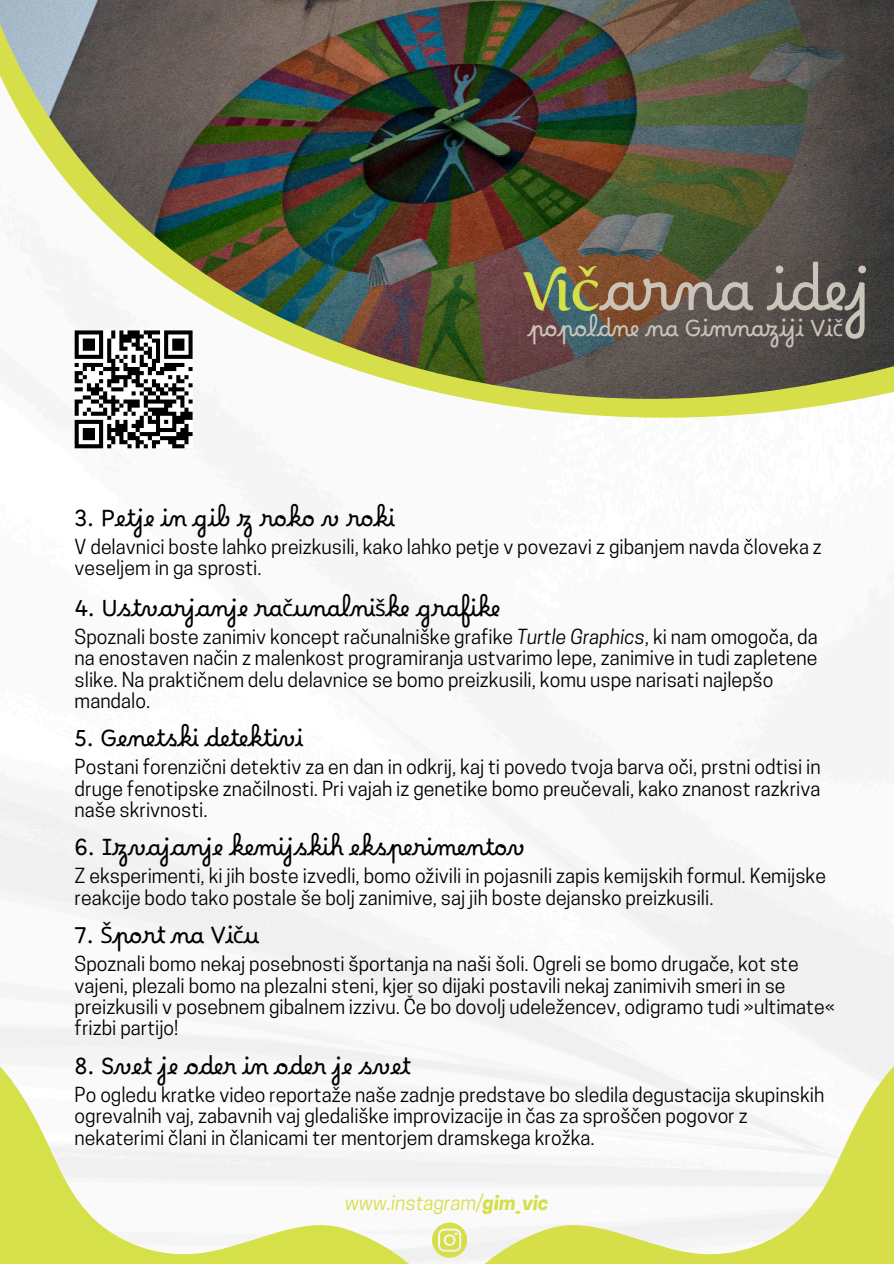
<style>
.page{position:relative;width:894px;height:1264px;background:#fff}
.page>*{position:absolute;margin:0;border:0;box-sizing:border-box;transform-origin:0 0}
.t1{font:56.7px "Borel";color:#cac3ba}
.t2{font:22.5px "Borel";color:#000}
.t3{font:22.35px "Borel";color:#cac3ba}
.t4{font:19.5px/21.3px "Cooper Hewitt";color:#000}
.t5{font:italic 19.5px "Cooper Hewitt";color:#d6df49}
.s1{font-family:"Noto Sans"}
.s2{font-style:italic}
.s3{font-weight:700}
</style>
<div class="page">
<img style="left:0;top:417px;width:893px;height:845px">
<svg style="left:450px;top:1000px;width:443px;height:263px"></svg>
<svg style="left:741px;top:1153px;width:152px;height:110px"></svg>
<svg style="left:0;top:1000px;width:443px;height:263px"></svg>
<svg style="left:0;top:1153px;width:152px;height:110px"></svg>
<svg style="left:74px;top:399px;width:785px;height:18px"></svg>
<img style="left:0;top:0;width:893px;height:399px">
<img style="left:523px;top:266px;width:75px;height:45px">
<svg style="left:432px;top:1222px;width:35px;height:35px"></svg>
<svg style="left:75px;top:330px;width:117px;height:118px"></svg>
<p class="t1" style="left:601px;top:257px;width:272px">arna idej</p>
<p class="t3" style="left:528px;top:315px;width:316px">popoldne na Gimnaziji Vi<span class="s1">č</span></p>
<p class="t2" style="left:75px;top:504px;width:321px">3. Petje in gib z roko v roki</p>
<h1 class="t4" style="left:75px;top:538px;width:748px">V delavnici boste lahko preizkusili, kako lahko petje v povezavi z gibanjem navda človeka z veseljem in ga sprosti.</h1>
<p class="t2" style="left:75px;top:594px;width:427px">4. Ustvarjanje ra<span class="s1">č</span>unalni<span class="s1">š</span>ke grafike</p>
<p class="t4" style="left:75px;top:628px;width:744px">Spoznali boste zanimiv koncept računalniške grafike <span class="s2">Turtle Graphics</span>, ki nam omogoča, da na enostaven način z malenkost programiranja ustvarimo lepe, zanimive in tudi zapletene slike. Na praktičnem delu delavnice se bomo preizkusili, komu uspe narisati najlepšo mandalo.</p>
<p class="t2" style="left:75px;top:725px;width:229px">5. Genetski detektivi</p>
<p class="t4" style="left:75px;top:758px;width:747px;text-align:justify">Postani forenzični detektiv za en dan in odkrij, kaj ti povedo tvoja barva oči, prstni odtisi in druge fenotipske značilnosti. Pri vajah iz genetike bomo preučevali, kako znanost razkriva naše skrivnosti.</p>
<p class="t2" style="left:75px;top:834px;width:452px">6. Izvajanje kemijskih eksperimentov</p>
<p class="t4" style="left:75px;top:868px;width:752px">Z eksperimenti, ki jih boste izvedli, bomo oživili in pojasnili zapis kemijskih formul. Kemijske reakcije bodo tako postale še bolj zanimive, saj jih boste dejansko preizkusili.</p>
<p class="t2" style="left:75px;top:922px;width:185px">7. <span class="s1">Š</span>port na Vi<span class="s1">č</span>u</p>
<p class="t4" style="left:75px;top:955px;width:761px">Spoznali bomo nekaj posebnosti športanja na naši šoli. Ogreli se bomo drugače, kot ste vajeni, plezali bomo na plezalni steni, kjer so dijaki postavili nekaj zanimivih smeri in se preizkusili v posebnem gibalnem izzivu. Če bo dovolj udeležencev, odigramo tudi »ultimate« frizbi partijo!</p>
<p class="t2" style="left:75px;top:1052px;width:337px">8. Svet je oder in oder je svet</p>
<p class="t4" style="left:75px;top:1086px;width:751px">Po ogledu kratke video reportaže naše zadnje predstave bo sledila degustacija skupinskih ogrevalnih vaj, zabavnih vaj gledališke improvizacije in čas za sproščen pogovor z nekaterimi člani in članicami ter mentorjem dramskega krožka.</p>
<p class="t5" style="left:345px;top:1195px;width:205px">www.instagram/<span class="s3">gim_vic</span></p>
</div>
